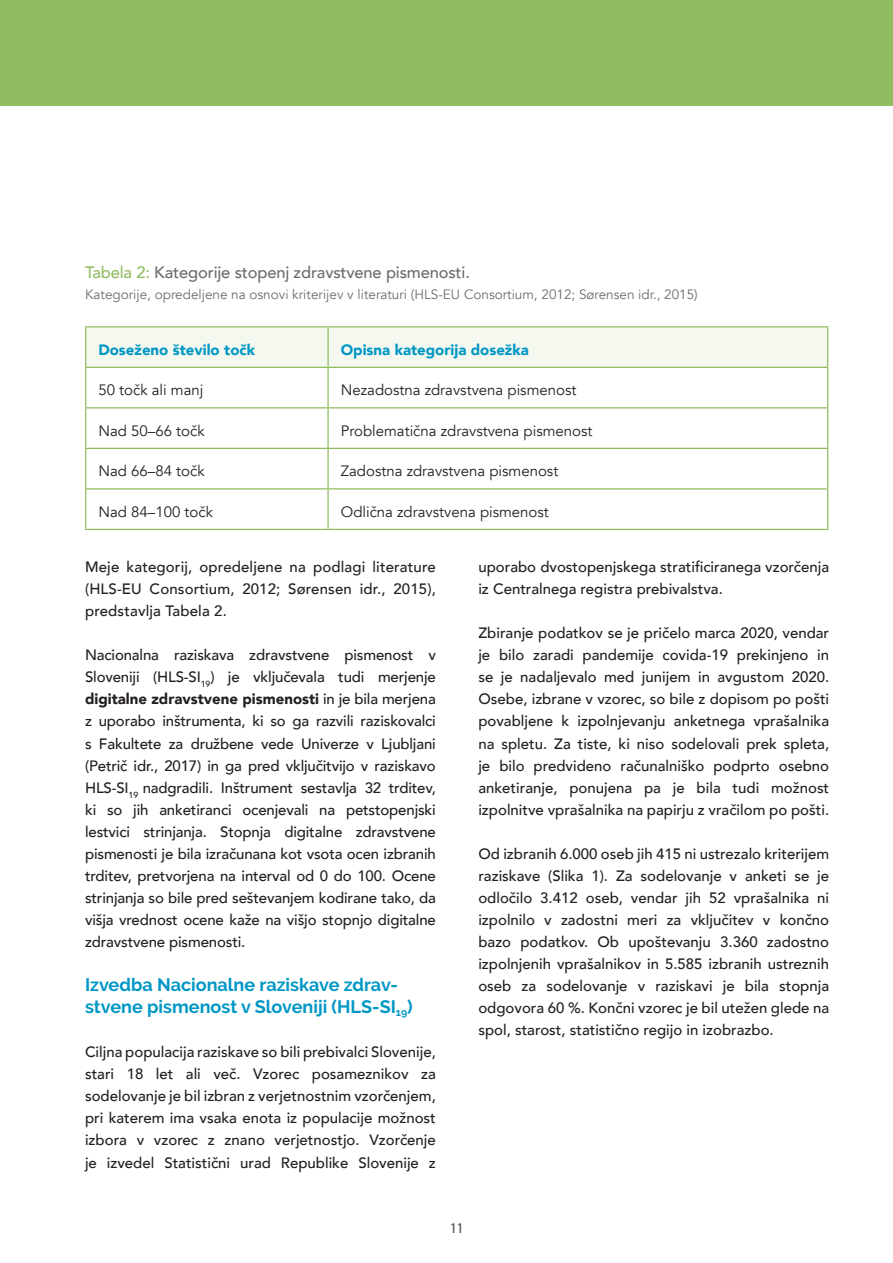
<style>
.page{position:relative;width:893px;height:1263px;background:#fff}
.page>*{position:absolute;margin:0;border:0;box-sizing:border-box;transform-origin:0 0}
.t1{font:700 18px/22px "Raleway";color:#0097c5}
.t2{font:500 16.5px "Avenir";letter-spacing:-.01em;color:#6c6d70}
.t3{font:500 15px/22px "Avenir";color:#231f20;text-align:justify}
.t4{font:15px "Avenir";color:#231f20}
.t5{font:900 15px "Avenir";color:#0097c5}
.Podnapis{font:13.5px "Avenir";color:#6c6d70}
.t6{font:700 13.5px "DIN Alternate";color:#57585a}
.s1{color:#91bd62}
.s2{font-weight:900}
</style>
<div class="page">
<div style="left:0;top:0;width:893px;height:106px;background:#91bd62"></div>
<div style="left:86px;top:327px;width:741px;height:40px;background:#f4f8ef"></div>
<hr style="left:85px;top:326px;width:243px;height:1px;background:#91bd62">
<hr style="left:85px;top:327px;width:1px;height:40px;background:#91bd62">
<hr style="left:328px;top:326px;width:500px;height:1px;background:#91bd62">
<hr style="left:327px;top:327px;width:2px;height:40px;background:#91bd62">
<hr style="left:827px;top:327px;width:1px;height:40px;background:#91bd62">
<hr style="left:85px;top:367px;width:243px;height:1px;background:#91bd62">
<hr style="left:85px;top:368px;width:1px;height:39px;background:#91bd62">
<hr style="left:328px;top:367px;width:500px;height:1px;background:#91bd62">
<hr style="left:327px;top:368px;width:2px;height:39px;background:#91bd62">
<hr style="left:827px;top:368px;width:1px;height:39px;background:#91bd62">
<hr style="left:85px;top:407px;width:243px;height:1px;background:#91bd62">
<hr style="left:85px;top:408px;width:1px;height:40px;background:#91bd62">
<hr style="left:328px;top:407px;width:500px;height:1px;background:#91bd62">
<hr style="left:327px;top:408px;width:2px;height:40px;background:#91bd62">
<hr style="left:827px;top:408px;width:1px;height:40px;background:#91bd62">
<hr style="left:85px;top:448px;width:243px;height:1px;background:#91bd62">
<hr style="left:85px;top:449px;width:1px;height:39px;background:#91bd62">
<hr style="left:328px;top:448px;width:500px;height:1px;background:#91bd62">
<hr style="left:327px;top:449px;width:2px;height:39px;background:#91bd62">
<hr style="left:827px;top:449px;width:1px;height:39px;background:#91bd62">
<hr style="left:85px;top:488px;width:243px;height:1px;background:#91bd62">
<hr style="left:85px;top:489px;width:1px;height:40px;background:#91bd62">
<hr style="left:328px;top:488px;width:500px;height:1px;background:#91bd62">
<hr style="left:327px;top:489px;width:2px;height:40px;background:#91bd62">
<hr style="left:827px;top:489px;width:1px;height:40px;background:#91bd62">
<hr style="left:85px;top:529px;width:243px;height:1px;background:#91bd62">
<hr style="left:328px;top:529px;width:500px;height:1px;background:#91bd62">
<p class="t2" style="left:85px;top:258px;width:386px"><span class="s1">Tabela 2:</span> Kategorije stopenj zdravstvene pismenosti.</p>
<p class="Podnapis" style="left:85px;top:286px;width:614px">Kategorije, opredeljene na osnovi kriterijev v literaturi (HLS-EU Consortium, 2012; Sørensen idr., 2015)</p>
<p class="t5" style="left:98px;top:336px;width:158px">Doseženo število točk</p>
<p class="t5" style="left:341px;top:336px;width:190px">Opisna kategorija dosežka</p>
<p class="t4" style="left:98px;top:381px;width:107px">50 točk ali manj</p>
<p class="t4" style="left:341px;top:381px;width:237px">Nezadostna zdravstvena pismenost</p>
<p class="t4" style="left:98px;top:421px;width:108px">Nad 50–66 točk</p>
<p class="t4" style="left:341px;top:421px;width:253px">Problematična zdravstvena pismenost</p>
<p class="t4" style="left:98px;top:462px;width:108px">Nad 66–84 točk</p>
<p class="t4" style="left:341px;top:462px;width:219px">Zadostna zdravstvena pismenost</p>
<p class="t4" style="left:98px;top:502px;width:116px">Nad 84–100 točk</p>
<p class="t4" style="left:341px;top:502px;width:210px">Odlična zdravstvena pismenost</p>
<p class="t3" style="left:85px;top:555px;width:352px">Meje kategorij, opredeljene na podlagi literature (HLS-EU Consortium, 2012; Sørensen idr., 2015), predstavlja Tabela 2.</p>
<p class="t3" style="left:85px;top:643px;width:352px">Nacionalna raziskava zdravstvene pismenost v Sloveniji (HLS-SI<sub>19</sub>) je vključevala tudi merjenje <span class="s2">digitalne zdravstvene pismenosti</span> in je bila merjena z uporabo inštrumenta, ki so ga razvili raziskovalci s Fakultete za družbene vede Univerze v Ljubljani (Petrič idr., 2017) in ga pred vključitvijo v raziskavo HLS-SI<sub>19</sub> nadgradili. Inštrument sestavlja 32 trditev, ki so jih anketiranci ocenjevali na petstopenjski lestvici strinjanja. Stopnja digitalne zdravstvene pismenosti je bila izračunana kot vsota ocen izbranih trditev, pretvorjena na interval od 0 do 100. Ocene strinjanja so bile pred seštevanjem kodirane tako, da višja vrednost ocene kaže na višjo stopnjo digitalne zdravstvene pismenosti.</p>
<p class="t1" style="left:85px;top:974px;width:329px">Izvedba Nacionalne raziskave zdrav&shy;stvene pismenost v Sloveniji (HLS-SI<sub>19</sub>)</p>
<p class="t3" style="left:85px;top:1040px;width:352px">Ciljna populacija raziskave so bili prebivalci Slovenije, stari 18 let ali več. Vzorec posameznikov za sodelovanje je bil izbran z verjetnostnim vzorčenjem, pri katerem ima vsaka enota iz populacije možnost izbora v vzorec z znano verjetnostjo. Vzorčenje je izvedel Statistični urad Republike Slovenije z</p>
<p class="t3" style="left:478px;top:555px;width:352px">uporabo dvostopenjskega stratificiranega vzorčenja iz Centralnega registra prebivalstva.</p>
<p class="t3" style="left:478px;top:621px;width:352px">Zbiranje podatkov se je pričelo marca 2020, vendar je bilo zaradi pandemije covida-19 prekinjeno in se je nadaljevalo med junijem in avgustom 2020.<br>Osebe, izbrane v vzorec, so bile z dopisom po pošti povabljene k izpolnjevanju anketnega vprašalnika na spletu. Za tiste, ki niso sodelovali prek spleta, je bilo predvideno računalniško podprto osebno anketiranje, ponujena pa je bila tudi možnost izpolnitve vprašalnika na papirju z vračilom po pošti.</p>
<p class="t3" style="left:478px;top:842px;width:352px">Od izbranih 6.000 oseb jih 415 ni ustrezalo kriterijem raziskave (Slika 1). Za sodelovanje v anketi se je odločilo 3.412 oseb, vendar jih 52 vprašalnika ni izpolnilo v zadostni meri za vključitev v končno bazo podatkov. Ob upoštevanju 3.360 zadostno izpolnjenih vprašalnikov in 5.585 izbranih ustreznih oseb za sodelovanje v raziskavi je bila stopnja odgovora 60 %. Končni vzorec je bil utežen glede na spol, starost, statistično regijo in izobrazbo.</p>
<p class="t6" style="left:451px;top:1217px;width:14px">11</p>
</div>
